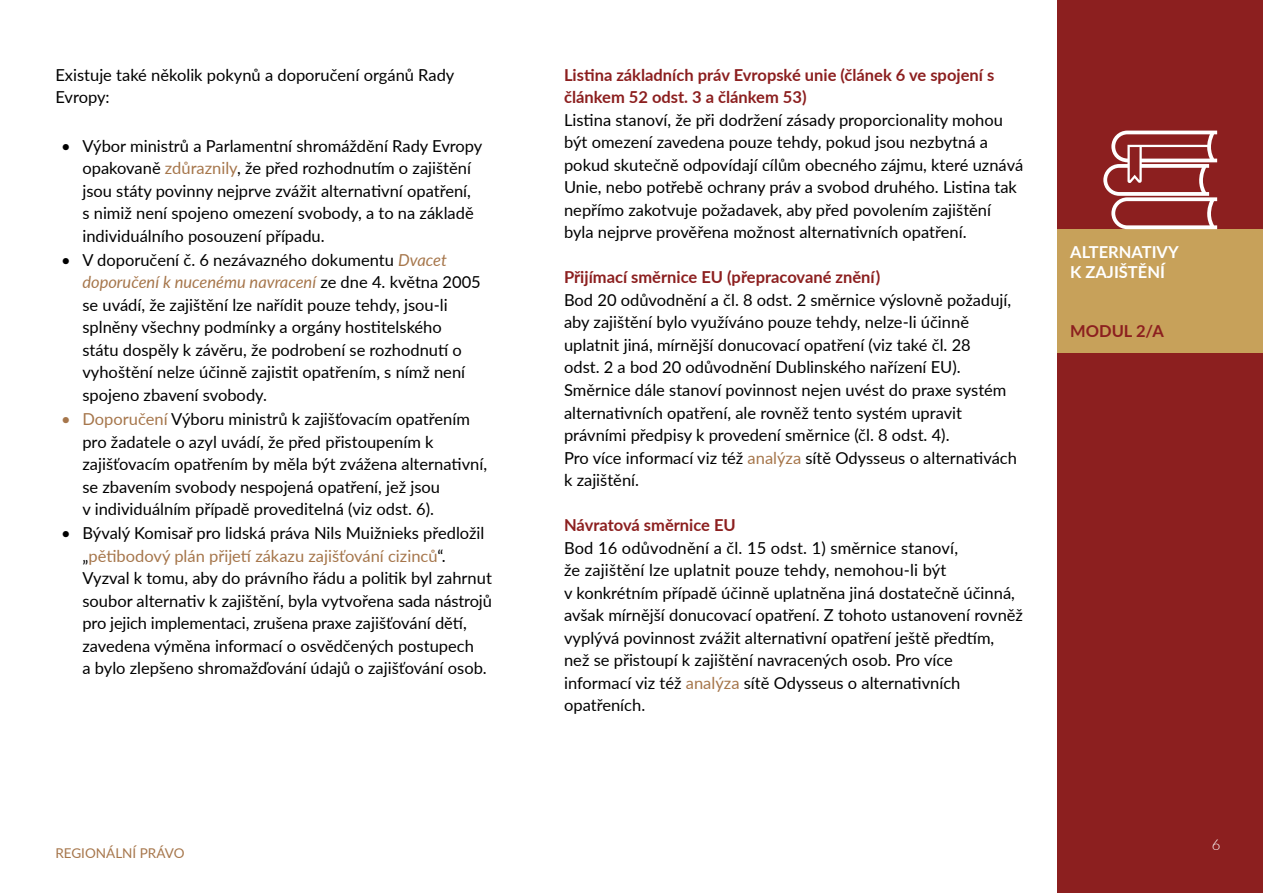
<style>
.page{position:relative;width:1263px;height:893px;background:#fff}
.page>*{position:absolute;margin:0;border:0;box-sizing:border-box;transform-origin:0 0}
.t1{font:16.5px/22.5px "Lato";color:#000}
.t2{font:700 16.5px/22.5px "Lato";color:#8c1f1f}
.t3{font:700 16.5px/19.8px "Lato";color:#fff}
.t4{font:300 15px "Lato";color:#fff}
.t5{font:13.5px "Lato";color:#a6764b}
.s1{color:#a6764b}
.s2{font-style:italic;color:#a6764b}
</style>
<div class="page">
<div style="left:1057px;top:0;width:206px;height:893px;background:#8c1f1f"></div>
<div style="left:1057px;top:229px;width:206px;height:124px;background:#c7a15a"></div>
<svg style="left:1103px;top:131px;width:114px;height:98px"></svg>
<p class="t1" style="left:55px;top:63px;width:400px">Existuje také několik pokynů a doporučení orgánů Rady<br>Evropy:</p>
<p class="t1" style="left:82px;top:134px;width:402px;text-indent:-21px">• Výbor ministrů a Parlamentní shromáždění Rady Evropy opakovaně <span class="s1">zdůraznily</span>, že před rozhodnutím o zajištění jsou státy povinny nejprve zvážit alternativní opatření,<br>s nimiž není spojeno omezení svobody, a to na základě individuálního posouzení případu.</p>
<p class="t1" style="left:82px;top:248px;width:400px;text-indent:-21px">• V doporučení č. 6 nezávazného dokumentu <span class="s2">Dvacet doporučení k nucenému navracení</span> ze dne 4. května 2005 se uvádí, že zajištění lze nařídit pouze tehdy, jsou-li splněny všechny podmínky a orgány hostitelského státu dospěly k závěru, že podrobení se rozhodnutí o vyhoštění nelze účinně zajistit opatřením, s nímž není spojeno zbavení svobody.</p>
<p class="t1" style="left:82px;top:407px;width:406px;text-indent:-21px"><span class="s1">• Doporučení</span> Výboru ministrů k zajišťovacím opatřením pro žadatele o azyl uvádí, že před přistoupením k zajišťovacím opatřením by měla být zvážena alternativní, se zbavením svobody nespojená opatření, jež jsou<br>v individuálním případě proveditelná (viz odst. 6).</p>
<p class="t1" style="left:82px;top:521px;width:411px;text-indent:-21px">• Bývalý Komisař pro lidská práva Nils Muižnieks předložil „<span class="s1">pětibodový plán přijetí zákazu zajišťování cizinců</span>“.<br>Vyzval k tomu, aby do právního řádu a politik byl zahrnut soubor alternativ k zajištění, byla vytvořena sada nástrojů pro jejich implementaci, zrušena praxe zajišťování dětí, zavedena výměna informací o osvědčených postupech<br>a bylo zlepšeno shromažďování údajů o zajišťování osob.</p>
<p class="t5" style="left:55px;top:844px;width:131px">Regionální právo</p>
<p class="t2" style="left:564px;top:63px;width:432px">Listina základních práv Evropské unie (článek 6 ve spojení s článkem 52 odst. 3 a článkem 53)</p>
<p class="t1" style="left:564px;top:108px;width:461px">Listina stanoví, že při dodržení zásady proporcionality mohou být omezení zavedena pouze tehdy, pokud jsou nezbytná a pokud skutečně odpovídají cílům obecného zájmu, které uznává Unie, nebo potřebě ochrany práv a svobod druhého. Listina tak nepřímo zakotvuje požadavek, aby před povolením zajištění byla nejprve prověřena možnost alternativních opatření.</p>
<p class="t2" style="left:564px;top:265px;width:318px">Přijímací směrnice EU (přepracované znění)</p>
<p class="t1" style="left:564px;top:288px;width:454px">Bod 20 odůvodnění a čl. 8 odst. 2 směrnice výslovně požadují, aby zajištění bylo využíváno pouze tehdy, nelze-li účinně uplatnit jiná, mírnější donucovací opatření (viz také čl. 28<br>odst. 2 a bod 20 odůvodnění Dublinského nařízení EU).<br>Směrnice dále stanoví povinnost nejen uvést do praxe systém alternativních opatření, ale rovněž tento systém upravit právními předpisy k provedení směrnice (čl. 8 odst. 4).<br>Pro více informací viz též <span class="s1">analýza</span> sítě Odysseus o alternativách k zajištění.</p>
<p class="t2" style="left:564px;top:513px;width:173px">Návratová směrnice EU</p>
<p class="t1" style="left:564px;top:536px;width:460px">Bod 16 odůvodnění a čl. 15 odst. 1) směrnice stanoví,<br>že zajištění lze uplatnit pouze tehdy, nemohou-li být<br>v konkrétním případě účinně uplatněna jiná dostatečně účinná, avšak mírnější donucovací opatření. Z tohoto ustanovení rovněž vyplývá povinnost zvážit alternativní opatření ještě předtím, než se přistoupí k zajištění navracených osob. Pro více informací viz též <span class="s1">analýza</span> sítě Odysseus o alternativních opatřeních.</p>
<p class="t3" style="left:1070px;top:241px;width:110px">ALTERNATIVY<br>K ZAJIŠTĚNÍ</p>
<p class="t2" style="left:1070px;top:319px;width:95px">MODUL 2/A</p>
<p class="t4" style="left:1212px;top:835px;width:10px">6</p>
</div>
